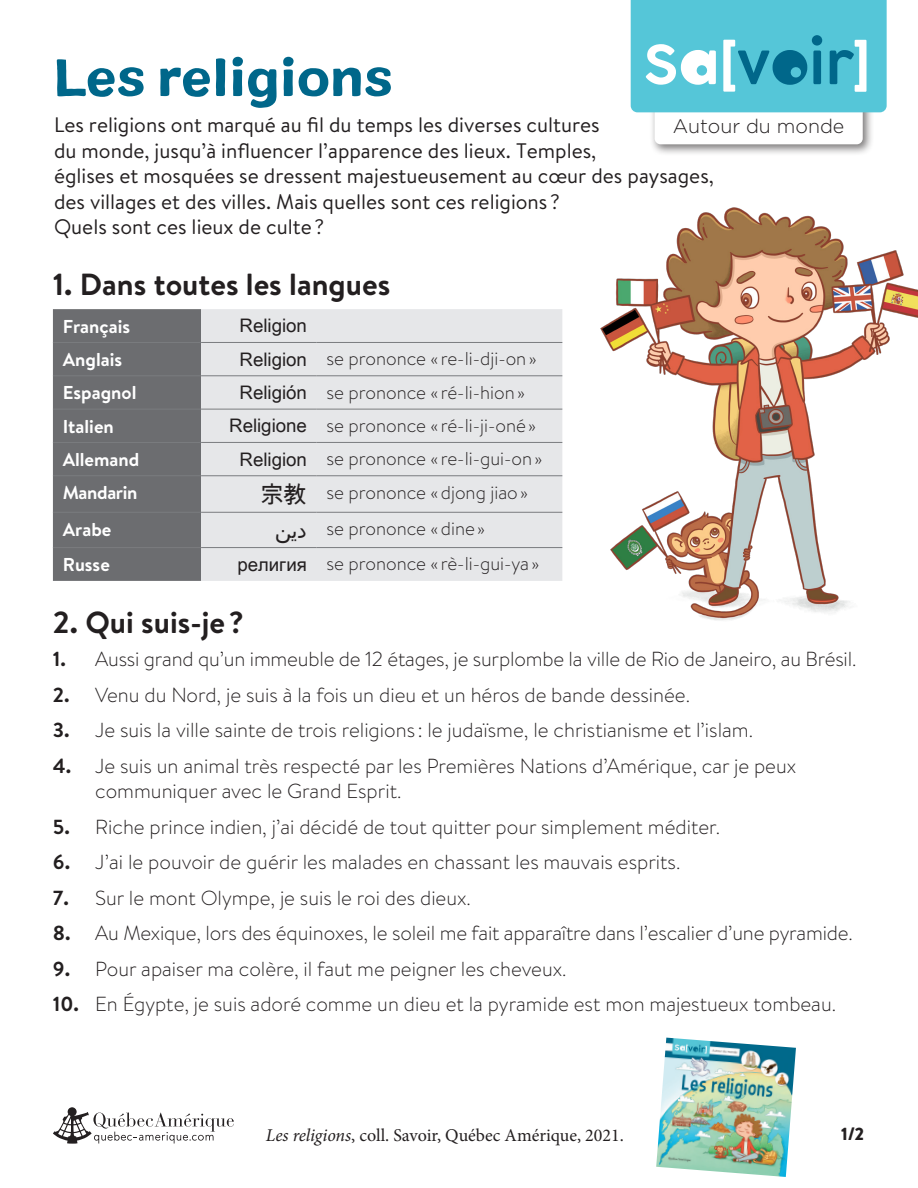
<style>
.page{position:relative;width:918px;height:1188px;background:#fff}
.page>*{position:absolute;margin:0;border:0;box-sizing:border-box;transform-origin:0 0}
.t1{font:52.5px "Colby St Bld";color:#00678a}
.Sous-Titre_01{font:700 30.45px "Brandon Text Office";color:#231f20}
.Texte_courant_01{font:23.7px "Arial Unicode MS";color:#231f20}
.Texte_courant_01-2{font:22.05px "Arial Unicode MS";color:#231f20}
.t2{font:21px/25.5px "Brandon Text Office";color:#231f20}
.Mini_-_Texte_courant{font:300 20.4px/25.3px "Brandon Text";color:#231f20}
.t3{font:300 19.65px "Gotham";color:#231f20}
.Texte_courant_01-3{font:300 18.6px "Brandon Text";color:#231f20}
.Texte_courant_01-4{font:700 18.6px "Brandon Text Office";color:#fff}
.Texte_courant_01-5{font:18.6px "Arial Unicode MS";color:#231f20}
.tableau-activité-tex{font:300 18.6px "Brandon Text";color:#231f20}
.tableau-activité-lan{font:700 18.6px "Brandon Text Office";color:#fff}
.tableau-activité-mot{font:18.6px "Arial Unicode MS";color:#231f20}
.Texte_courant_01-6{font:700 18.6px "Brandon Text Office";letter-spacing:-.02em;color:#fff}
.t4{font:18px "Minion Pro";color:#231f20}
.t5{font:900 18px "Brandon Grotesque";color:#231f20}
.s1{font-family:"Brandon Text Office";font-weight:700}
.s2{font-style:italic}
</style>
<div class="page">
<img style="left:656px;top:1038px;width:140px;height:139px">
<svg style="left:53px;top:1107px;width:181px;height:37px"></svg>
<div style="left:650px;top:86px;width:224px;height:70px;background:#231f20;opacity:.6"></div>
<svg style="left:631px;top:0;width:256px;height:144px"></svg>
<div style="left:53px;top:309px;width:148px;height:272px;background:#6c6d70"></div>
<div style="left:201px;top:309px;width:361px;height:272px;background:#e6e7e9"></div>
<hr style="left:53px;top:342px;width:148px;height:1px;background:#7a7c7f">
<hr style="left:201px;top:342px;width:116px;height:1px;background:#7a7c7f">
<hr style="left:317px;top:342px;width:245px;height:1px;background:#7a7c7f">
<hr style="left:53px;top:375px;width:148px;height:1px;background:#7a7c7f">
<hr style="left:201px;top:375px;width:116px;height:1px;background:#7a7c7f">
<hr style="left:317px;top:375px;width:245px;height:1px;background:#7a7c7f">
<hr style="left:53px;top:409px;width:148px;height:1px;background:#7a7c7f">
<hr style="left:201px;top:409px;width:116px;height:1px;background:#7a7c7f">
<hr style="left:317px;top:409px;width:245px;height:1px;background:#7a7c7f">
<hr style="left:53px;top:442px;width:148px;height:1px;background:#7a7c7f">
<hr style="left:201px;top:442px;width:116px;height:1px;background:#7a7c7f">
<hr style="left:317px;top:442px;width:245px;height:1px;background:#7a7c7f">
<hr style="left:53px;top:475px;width:148px;height:1px;background:#7a7c7f">
<hr style="left:53px;top:512px;width:148px;height:1px;background:#7a7c7f">
<hr style="left:53px;top:547px;width:148px;height:1px;background:#7a7c7f">
<hr style="left:201px;top:475px;width:116px;height:1px;background:#7a7c7f">
<hr style="left:317px;top:475px;width:245px;height:1px;background:#7a7c7f">
<hr style="left:201px;top:512px;width:116px;height:1px;background:#7a7c7f">
<hr style="left:317px;top:512px;width:245px;height:1px;background:#7a7c7f">
<hr style="left:201px;top:547px;width:116px;height:1px;background:#7a7c7f">
<hr style="left:317px;top:547px;width:245px;height:1px;background:#7a7c7f">
<img style="left:600px;top:207px;width:318px;height:414px">
<h1 class="t1" style="left:54px;top:44px;width:340px">Les religions</h1>
<p class="t2" style="left:54px;top:112px;width:661px">Les religions ont marqué au fil du temps les diverses cultures<br>du monde, jusqu’à influencer l’apparence des lieux. Temples,<br>églises et mosquées se dressent majestueusement au cœur des paysages, des villages et des villes. Mais quelles sont ces religions ?<br>Quels sont ces lieux de culte?</p>
<p class="t3" style="left:673px;top:114px;width:173px">Autour du monde</p>
<p class="Sous-Titre_01" style="left:53px;top:263px;width:339px">1. Dans toutes les langues</p>
<p class="tableau-activité-lan" style="left:63px;top:313px;width:69px">Français</p>
<p class="tableau-activité-mot" style="left:240px;top:312px;width:69px">Religion</p>
<p class="Texte_courant_01-4" style="left:63px;top:347px;width:61px">Anglais</p>
<p class="Texte_courant_01-5" style="left:240px;top:346px;width:69px">Religion</p>
<p class="tableau-activité-tex" style="left:326px;top:346px;width:212px">se prononce « re-li-dji-on»</p>
<p class="Texte_courant_01-4" style="left:63px;top:380px;width:75px">Espagnol</p>
<p class="Texte_courant_01-5" style="left:240px;top:379px;width:69px">Religión</p>
<p class="Texte_courant_01-3" style="left:326px;top:380px;width:200px">se prononce « ré-li-hion»</p>
<p class="Texte_courant_01-4" style="left:63px;top:413px;width:53px">Italien</p>
<p class="Texte_courant_01-5" style="left:229px;top:412px;width:79px">Religione</p>
<p class="Texte_courant_01-3" style="left:326px;top:413px;width:211px">se prononce « ré-li-ji-oné»</p>
<p class="Texte_courant_01-4" style="left:63px;top:447px;width:78px">Allemand</p>
<p class="Texte_courant_01-5" style="left:240px;top:445px;width:69px">Religion</p>
<p class="Texte_courant_01-3" style="left:326px;top:446px;width:218px">se prononce « re-li-gui-on»</p>
<p class="Texte_courant_01-6" style="left:63px;top:480px;width:76px">Mandarin</p>
<p class="Texte_courant_01" style="left:260px;top:477px;width:48px">宗教</p>
<p class="Texte_courant_01-3" style="left:326px;top:479px;width:203px">se prononce «djong jiao»</p>
<p class="Texte_courant_01-4" style="left:63px;top:516px;width:50px">Arabe</p>
<p class="Texte_courant_01-2" style="left:275px;top:514px;width:33px">ن دي</p>
<p class="Texte_courant_01-3" style="left:326px;top:516px;width:160px">se prononce «dine»</p>
<p class="Texte_courant_01-4" style="left:63px;top:552px;width:49px">Russe</p>
<p class="Texte_courant_01-5" style="left:237px;top:551px;width:71px">религия</p>
<p class="Texte_courant_01-3" style="left:326px;top:551px;width:214px">se prononce « rè-li-gui-ya »</p>
<p class="Sous-Titre_01" style="left:53px;top:602px;width:193px">2. Qui suis-je?</p>
<p class="Mini_-_Texte_courant" style="left:53px;top:646px;width:805px"><span class="s1">1.</span> Aussi grand qu’un immeuble de 12 étages, je surplombe la ville de Rio de Janeiro, au Brésil.</p>
<p class="Mini_-_Texte_courant" style="left:53px;top:681px;width:639px"><span class="s1">2.</span> Venu du Nord, je suis à la fois un dieu et un héros de bande dessinée.</p>
<p class="Mini_-_Texte_courant" style="left:53px;top:717px;width:702px"><span class="s1">3.</span> Je suis la ville sainte de trois religions : le judaïsme, le christianisme et l’islam.</p>
<p class="Mini_-_Texte_courant" style="left:95px;top:752px;width:702px;text-indent:-42px"><span class="s1">4.</span> Je suis un animal très respecté par les Premières Nations d’Amérique, car je peux communiquer avec le Grand Esprit.</p>
<p class="Mini_-_Texte_courant" style="left:53px;top:813px;width:669px"><span class="s1">5.</span> Riche prince indien, j’ai décidé de tout quitter pour simplement méditer.</p>
<p class="Mini_-_Texte_courant" style="left:53px;top:849px;width:629px"><span class="s1">6.</span> J’ai le pouvoir de guérir les malades en chassant les mauvais esprits.</p>
<p class="Mini_-_Texte_courant" style="left:53px;top:884px;width:420px"><span class="s1">7.</span> Sur le mont Olympe, je suis le roi des dieux.</p>
<p class="Mini_-_Texte_courant" style="left:53px;top:920px;width:801px"><span class="s1">8.</span> Au Mexique, lors des équinoxes, le soleil me fait apparaître dans l’escalier d’une pyramide.</p>
<p class="Mini_-_Texte_courant" style="left:53px;top:955px;width:515px"><span class="s1">9.</span> Pour apaiser ma colère, il faut me peigner les cheveux.</p>
<p class="Mini_-_Texte_courant" style="left:53px;top:991px;width:785px"><span class="s1">10.</span> En Égypte, je suis adoré comme un dieu et la pyramide est mon majestueux tombeau.</p>
<p class="t4" style="left:266px;top:1123px;width:360px"><span class="s2">Les religions</span>, coll. Savoir, Québec Amérique, 2021.</p>
<p class="t5" style="left:841px;top:1121px;width:24px">1/2</p>
</div>
